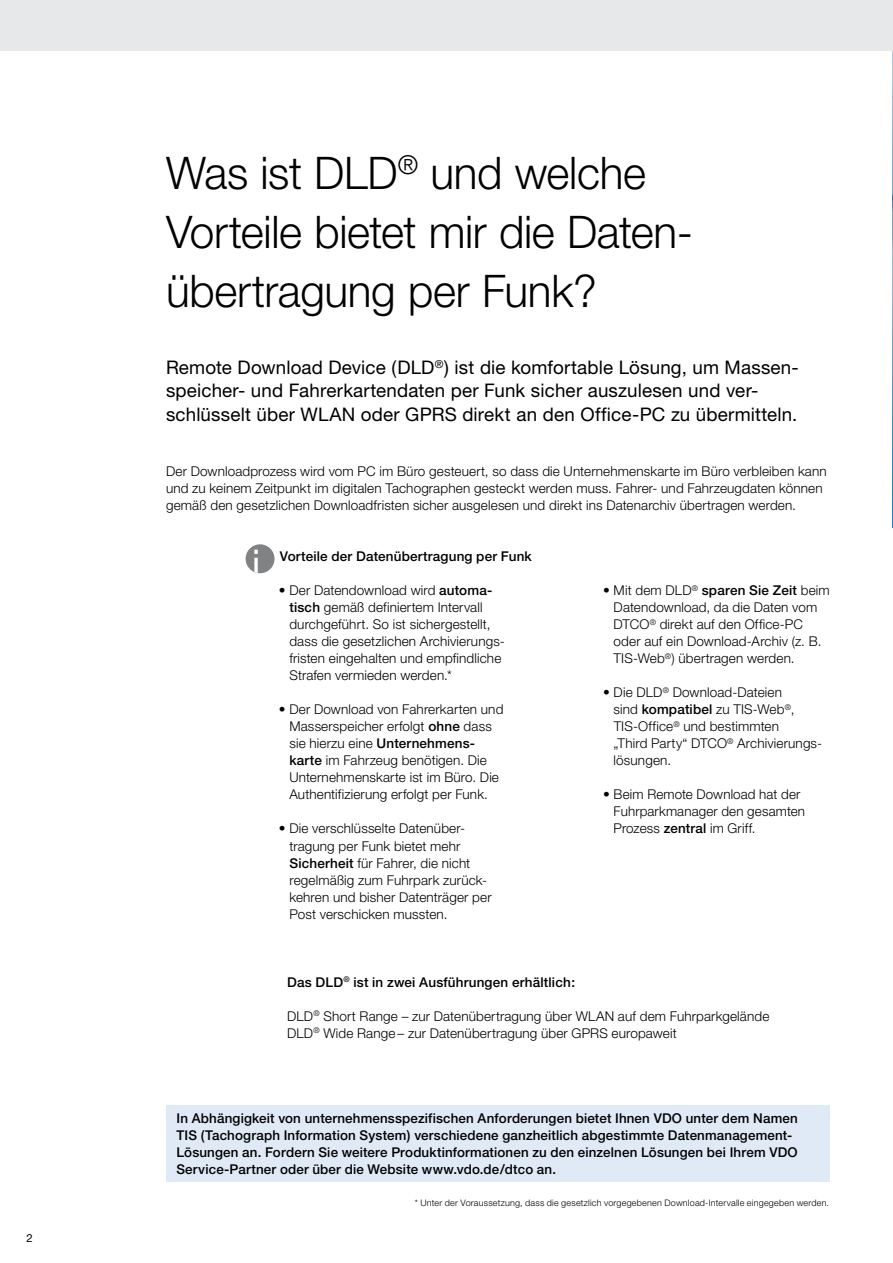
<style>
.page{position:relative;width:893px;height:1263px;background:#fff}
.page>*{position:absolute;margin:0;border:0;box-sizing:border-box;transform-origin:0 0}
.t1{font:300 45px/59.2px "Helvetica Neue";letter-spacing:-.01em;color:#000}
.t2{font:41.1px "Helvetica Neue";color:#fff}
.t3{font:18.75px/23.2px "Helvetica Neue";letter-spacing:.01em;color:#000}
.t4{font:300 13.5px/17px "Helvetica Neue";letter-spacing:.01em;color:#000}
.t5{font:500 13.5px/17px "Helvetica Neue";letter-spacing:.01em;color:#000}
.t6{font:300 9px "Helvetica Neue";letter-spacing:.025em;color:#000}
.s1{font-weight:500}
</style>
<div class="page">
<div style="left:246px;top:544px;width:29px;height:29px;background:#818284;border-radius:50%"></div>
<img style="left:892px;top:319px;width:1px;height:208px">
<div style="left:166px;top:1106px;width:663px;height:76px;background:#dfeaf6"></div>
<div style="left:0;top:0;width:892px;height:51px;background:#e7e8e9"></div>
<svg style="left:892px;top:0;width:1px;height:85px"></svg>
<h1 class="t1" style="left:166px;top:142px;width:523px">Was ist DLD<sup>®</sup> und welche<br>Vorteile bietet mir die Daten&shy;übertragung per Funk?</h1>
<h3 class="t3" style="left:166px;top:356px;width:634px">Remote Download Device (DLD<sup>®</sup>) ist die komfortable Lösung, um Massen&shy;speicher- und Fahrer-karten-daten per Funk sicher auszulesen und ver&shy;schlüsselt über WLAN oder GPRS direkt an den Office-PC zu übermitteln.</h3>
<p class="t4" style="left:166px;top:463px;width:662px">Der Downloadprozess wird vom PC im Büro gesteuert, so dass die Unternehmenskarte im Büro ver-bleiben kann und zu keinem Zeitpunkt im digitalen Tachographen gesteckt werden muss. Fahrer- und Fahrzeugdaten können gemäß den gesetzlichen Downloadfristen sicher aus--gelesen und direkt ins Datenarchiv übertragen werden.</p>
<p class="t5" style="left:280px;top:548px;width:253px">Vorteile der Datenübertragung per Funk</p>
<h2 class="t2" style="left:252px;top:540px;width:10px">i</h2>
<p class="t4" style="left:289px;top:582px;width:217px;text-indent:-11px">• Der Datendownload wird <span class="s1">automa&shy;tisch</span> gemäß definiertem Intervall durchgeführt. So ist sichergestellt, dass die gesetzlichen Archivierungs&shy;fristen eingehalten und empfindliche Strafen vermieden werden.*</p>
<p class="t4" style="left:289px;top:701px;width:215px;text-indent:-11px">• Der Download von Fahrerkarten und Masserspeicher erfolgt <span class="s1">ohne</span> dass sie hierzu eine <span class="s1">Unternehmens&shy;karte</span> im Fahrzeug benötigen. Die Unternehmenskarte ist im Büro. Die Authentifizierung erfolgt per Funk.</p>
<p class="t4" style="left:289px;top:820px;width:204px;text-indent:-11px">• Die verschlüsselte Datenüber&shy;tragung per Funk bietet mehr<br><span class="s1">Sicherheit</span> für Fahrer, die nicht regelmäßig zum Fuhrpark zurück&shy;kehren und bisher Datenträger per<br>Post verschicken mussten.</p>
<p class="t4" style="left:614px;top:582px;width:218px;text-indent:-11px">• Mit dem DLD<sup>®</sup> <span class="s1">sparen Sie Zeit</span> beim<br>Datendownload, da die Daten vom<br>DTCO<sup>®</sup> direkt auf den Office-PC oder auf ein Download-Archiv (z. B.<br>TIS-Web<sup>®</sup>) übertragen werden.</p>
<p class="t4" style="left:614px;top:684px;width:210px;text-indent:-11px">• Die DLD<sup>®</sup> Download-Dateien<br>sind <span class="s1">kompatibel</span> zu TIS-Web<sup>®</sup>,<br>TIS--Office<sup>®</sup> und bestimmten<br>„Third Party“ DTCO<sup>®</sup> Archivierungs&shy;lösungen.</p>
<p class="t4" style="left:614px;top:786px;width:193px;text-indent:-11px">• Beim Remote Download hat der<br>Fuhrparkmanager den gesamten<br>Prozess <span class="s1">zentral</span> im Griff.</p>
<p class="t5" style="left:287px;top:973px;width:290px">Das DLD<sup>®</sup> ist in zwei Ausführungen erhältlich:</p>
<p class="t4" style="left:287px;top:1007px;width:484px">DLD<sup>®</sup> Short Range – zur Datenübertragung über WLAN auf dem Fuhrparkgelände<br>DLD<sup>®</sup> Wide Range – zur Datenübertragung über GPRS europaweit</p>
<p class="t5" style="left:176px;top:1109px;width:623px">In Abhängigkeit von unternehmensspezifischen Anforderungen bietet Ihnen VDO unter dem Namen TIS (Tachograph Information System) verschiedene ganzheitlich abgestimmte Datenmana-gement-Lösungen an. Fordern Sie weitere Produktinformationen zu den einzelnen Lösungen bei Ihrem VDO Service-- Partner oder über die Website www.vdo.de/dtco an.</p>
<p class="t6" style="left:415px;top:1197px;width:416px">* Unter der Voraussetzung, dass die gesetzlich vorgegebenen Download-Intervalle eingegeben werden.</p>
</div>
